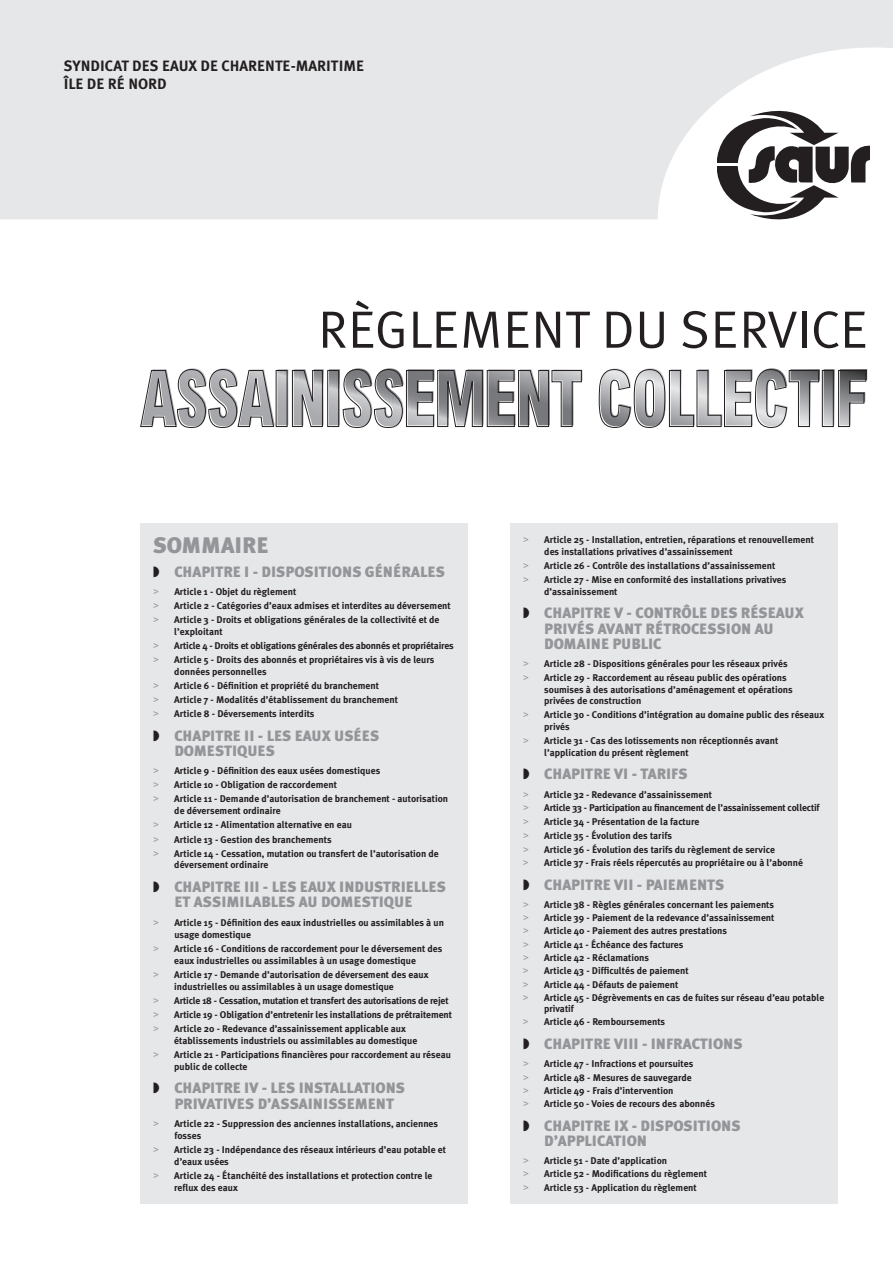
<style>
.page{position:relative;width:893px;height:1263px;background:#fff}
.page>*{position:absolute;margin:0;border:0;box-sizing:border-box;transform-origin:0 0}
.t1{font:52.5px "Meta Plus Normal";color:#231f20}
.t2{font:900 22.5px "Meta Plus";color:#939598}
.t3{font:900 15px/15.1px "Meta Plus";color:#939598}
.t4{font:700 15px/18px "Meta Plus";color:#231f20}
.t5{font:700 9.75px/14.1px "Meta Plus";color:#231f20}
.s1{color:#231f20}
.s2{font-family:"Microsoft Sans Serif";font-weight:400;color:#939598}
</style>
<div class="page">
<svg style="left:0;top:0;width:893px;height:219px;background:#e8e9ea"></svg>
<svg style="left:717px;top:111px;width:153px;height:108px"></svg>
<hr style="left:717px;top:164px;width:21px;height:2px;background:#fff">
<svg style="left:140px;top:368px;width:727px;height:60px"></svg>
<div style="left:510px;top:523px;width:328px;height:680px;background:#e6e7e9"></div>
<div style="left:140px;top:523px;width:328px;height:680px;background:#e6e7e9"></div>
<h3 class="t4" style="left:64px;top:57px;width:302px">SYNDICAT DES EAUX DE CHARENTE-MARITIME<br>ÎLE DE RÉ NORD</h3>
<h1 class="t1" style="left:318px;top:299px;width:550px">RÈGLEMENT DU SERVICE</h1>
<h2 class="t2" style="left:153px;top:532px;width:117px">SOMMAIRE</h2>
<h3 class="t3" style="left:153px;top:564px;width:293px"><span class="s1">◗</span> CHAPITRE I - DISPOSITIONS GÉNÉRALES</h3>
<p class="t5" style="left:153px;top:584px;width:299px"><span class="s2">&gt;</span> Article 1 - Objet du règlement<br><span class="s2">&gt;</span> Article 2 - Catégories d’eaux admises et interdites au déversement <span class="s2">&gt;</span> Article 3 - Droits et obligations générales de la collectivité et de</p>
<p class="t5" style="left:153px;top:624px;width:302px;text-indent:21px">l’exploitant<br><span class="s2">&gt;</span> Article 4 - Droits et obligations générales des abonnés et propriétaires <span class="s2">&gt;</span> Article 5 - Droits des abonnés et propriétaires vis à vis de leurs</p>
<p class="t5" style="left:153px;top:664px;width:247px;text-indent:21px">données personnelles<br><span class="s2">&gt;</span> Article 6 - Définition et propriété du branchement<br><span class="s2">&gt;</span> Article 7 - Modalités d’établissement du branchement <span class="s2">&gt;</span> Article 8 - Déversements interdits</p>
<h3 class="t3" style="left:174px;top:728px;width:206px;text-indent:-21px"><span class="s1">◗</span> CHAPITRE II - LES EAUX USÉES<br>DOMESTIQUES</h3>
<p class="t5" style="left:153px;top:764px;width:297px"><span class="s2">&gt;</span> Article 9 - Définition des eaux usées domestiques<br><span class="s2">&gt;</span> Article 10 - Obligation de raccordement<br><span class="s2">&gt;</span> Article 11 - Demande d’autorisation de branchement - autorisation</p>
<p class="t5" style="left:153px;top:804px;width:287px;text-indent:21px">de déversement ordinaire<br><span class="s2">&gt;</span> Article 12 - Alimentation alternative en eau<br><span class="s2">&gt;</span> Article 13 - Gestion des branchements<br><span class="s2">&gt;</span> Article 14 - Cessation, mutation ou transfert de l’autorisation de</p>
<p class="t5" style="left:174px;top:858px;width:96px">déversement ordinaire</p>
<h3 class="t3" style="left:174px;top:879px;width:273px;text-indent:-21px"><span class="s1">◗</span> CHAPITRE III - LES EAUX INDUSTRIELLES<br>ET ASSIMILABLES AU DOMESTIQUE</h3>
<p class="t5" style="left:174px;top:916px;width:271px;line-height:11.9px;text-indent:-21px"><span class="s2">&gt;</span> Article 15 - Définition des eaux industrielles ou assimilables à un usage domestique</p>
<p class="t5" style="left:153px;top:942px;width:291px;line-height:11.9px;text-align:center"><span class="s2">&gt;</span> Article 16 - Conditions de raccordement pour le déversement des eaux industrielles ou assimilables à un usage domestique</p>
<p class="t5" style="left:174px;top:968px;width:256px;line-height:11.9px;text-indent:-21px"><span class="s2">&gt;</span> Article 17 - Demande d’autorisation de déversement des eaux industrielles ou assimilables à un usage domestique</p>
<p class="t5" style="left:153px;top:993px;width:301px"><span class="s2">&gt;</span> Article 18 - Cessation, mutation et transfert des autorisations de rejet <span class="s2">&gt;</span> Article 19 - Obligation d’entretenir les installations de prétraitement <span class="s2">&gt;</span> Article 20 - Redevance d’assainissement applicable aux</p>
<p class="t5" style="left:153px;top:1033px;width:299px;text-indent:21px">établissements industriels ou assimilables au domestique<br><span class="s2">&gt;</span> Article 21 - Participations financières pour raccordement au réseau</p>
<p class="t5" style="left:174px;top:1059px;width:75px">public de collecte</p>
<h3 class="t3" style="left:174px;top:1080px;width:232px;text-indent:-21px"><span class="s1">◗</span> CHAPITRE IV - LES INSTALLATIONS<br>PRIVATIVES D’ASSAINISSEMENT</h3>
<p class="t5" style="left:174px;top:1117px;width:265px;line-height:11.9px;text-indent:-21px"><span class="s2">&gt;</span> Article 22 - Suppression des anciennes installations, anciennes fosses</p>
<p class="t5" style="left:174px;top:1143px;width:273px;line-height:11.9px;text-indent:-21px"><span class="s2">&gt;</span> Article 23 - Indépendance des réseaux intérieurs d’eau potable et d’eaux usées</p>
<p class="t5" style="left:174px;top:1169px;width:260px;line-height:11.9px;text-indent:-21px"><span class="s2">&gt;</span> Article 24 - Étanchéité des installations et protection contre le reflux des eaux</p>
<p class="t5" style="left:544px;top:534px;width:271px;line-height:11.9px;text-indent:-21px"><span class="s2">&gt;</span> Article 25 - Installation, entretien, réparations et renouvellement des installations privatives d’assainissement</p>
<p class="t5" style="left:523px;top:559px;width:265px"><span class="s2">&gt;</span> Article 26 - Contrôle des installations d’assainissement<br><span class="s2">&gt;</span> Article 27 - Mise en conformité des installations privatives</p>
<p class="t5" style="left:544px;top:584px;width:75px">d’assainissement</p>
<h3 class="t3" style="left:544px;top:606px;width:261px;text-indent:-21px"><span class="s1">◗</span> CHAPITRE V - CONTRÔLE DES RÉSEAUX<br>PRIVÉS AVANT RÉTROCESSION AU<br>DOMAINE PUBLIC</h3>
<p class="t5" style="left:523px;top:656px;width:266px"><span class="s2">&gt;</span> Article 28 - Dispositions générales pour les réseaux privés <span class="s2">&gt;</span> Article 29 - Raccordement au réseau public des opérations</p>
<p class="t5" style="left:544px;top:683px;width:250px;line-height:11.9px">soumises à des autorisations d’aménagement et opérations privées de construction</p>
<p class="t5" style="left:544px;top:709px;width:282px;line-height:11.9px;text-indent:-21px"><span class="s2">&gt;</span> Article 30 - Conditions d’intégration au domaine public des réseaux privés</p>
<p class="t5" style="left:544px;top:735px;width:236px;line-height:11.9px;text-indent:-21px"><span class="s2">&gt;</span> Article 31 - Cas des lotissements non réceptionnés avant l’application du présent règlement</p>
<h3 class="t3" style="left:523px;top:766px;width:166px"><span class="s1">◗</span> CHAPITRE VI - TARIFS</h3>
<p class="t5" style="left:523px;top:787px;width:298px;line-height:13.6px"><span class="s2">&gt;</span> Article 32 - Redevance d’assainissement<br><span class="s2">&gt;</span> Article 33 - Participation au financement de l’assainissement collectif <span class="s2">&gt;</span> Article 34 - Présentation de la facture<br><span class="s2">&gt;</span> Article 35 - Évolution des tarifs<br><span class="s2">&gt;</span> Article 36 - Évolution des tarifs du règlement de service<br><span class="s2">&gt;</span> Article 37 - Frais réels répercutés au propriétaire ou à l’abonné</p>
<h3 class="t3" style="left:523px;top:877px;width:203px"><span class="s1">◗</span> CHAPITRE VII - PAIEMENTS</h3>
<p class="t5" style="left:523px;top:897px;width:303px;line-height:13.4px"><span class="s2">&gt;</span> Article 38 - Règles générales concernant les paiements<br><span class="s2">&gt;</span> Article 39 - Paiement de la redevance d’assainissement<br><span class="s2">&gt;</span> Article 40 - Paiement des autres prestations<br><span class="s2">&gt;</span> Article 41 - Échéance des factures<br><span class="s2">&gt;</span> Article 42 - Réclamations<br><span class="s2">&gt;</span> Article 43 - Difficultés de paiement<br><span class="s2">&gt;</span> Article 44 - Défauts de paiement<br><span class="s2">&gt;</span> Article 45 - Dégrèvements en cas de fuites sur réseau d’eau potable</p>
<p class="t5" style="left:523px;top:1002px;width:144px;line-height:13.4px;text-indent:21px">privatif<br><span class="s2">&gt;</span> Article 46 - Remboursements</p>
<h3 class="t3" style="left:523px;top:1036px;width:221px"><span class="s1">◗</span> CHAPITRE VIII - INFRACTIONS</h3>
<p class="t5" style="left:523px;top:1057px;width:193px;line-height:13.4px"><span class="s2">&gt;</span> Article 47 - Infractions et poursuites<br><span class="s2">&gt;</span> Article 48 - Mesures de sauvegarde<br><span class="s2">&gt;</span> Article 49 - Frais d’intervention<br><span class="s2">&gt;</span> Article 50 - Voies de recours des abonnés</p>
<h3 class="t3" style="left:544px;top:1118px;width:198px;text-indent:-21px"><span class="s1">◗</span> CHAPITRE IX - DISPOSITIONS<br>D’APPLICATION</h3>
<p class="t5" style="left:523px;top:1154px;width:185px;line-height:13.4px"><span class="s2">&gt;</span> Article 51 - Date d’application<br><span class="s2">&gt;</span> Article 52 - Modifications du règlement <span class="s2">&gt;</span> Article 53 - Application du règlement</p>
</div>
